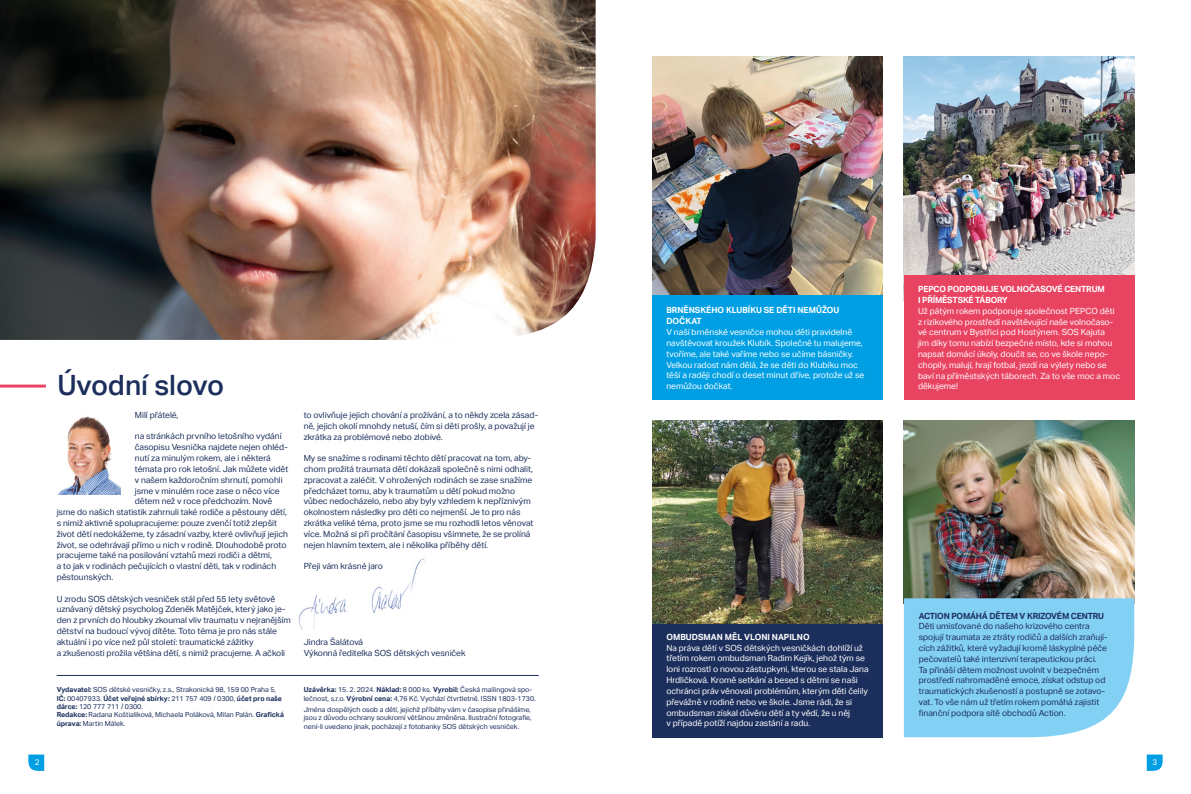
<style>
.page{position:relative;width:1191px;height:794px;background:#fff}
.page>*{position:absolute;margin:0;border:0;box-sizing:border-box;transform-origin:0 0}
.t1{font:500 28px "Aktiv Grotesk";color:#1c2f5c}
.t2{font:8.5px/10.8px "Aktiv Grotesk";color:#1c2f5c}
.t3{font:8.5px/10.8px "Aktiv Grotesk";color:#fff}
.t4{font:700 8.5px/10.8px "Aktiv Grotesk";letter-spacing:-.01em;color:#fff}
.t5{font:700 8.5px "Aktiv Grotesk";letter-spacing:-.02em;color:#1c2f5c}
.t6{font:8px "Aktiv Grotesk";color:#fff}
.t7{font:7px/8.4px "Aktiv Grotesk";color:#1c2f5c}
.s1{font-weight:700}
</style>
<div class="page">
<img style="left:652px;top:421px;width:230px;height:203px">
<img style="left:298px;top:558px;width:127px;height:71px">
<hr style="left:0;top:384px;width:46px;height:3px;background:#e94362">
<svg style="left:28px;top:754px;width:16px;height:17px"></svg>
<hr style="left:57px;top:675px;width:482px;height:1px;background:#1c2f5c">
<img style="left:0;top:0;width:595px;height:340px">
<img style="left:58px;top:416px;width:63px;height:78px">
<svg style="left:1146px;top:754px;width:16px;height:17px"></svg>
<img style="left:652px;top:57px;width:230px;height:238px">
<img style="left:904px;top:421px;width:230px;height:177px">
<img style="left:904px;top:57px;width:230px;height:218px">
<div style="left:904px;top:598px;width:230px;height:139px;background:#83d0f5"></div>
<div style="left:652px;top:295px;width:230px;height:104px;background:#009fe3"></div>
<div style="left:652px;top:624px;width:230px;height:113px;background:#1c2f5c"></div>
<div style="left:904px;top:275px;width:230px;height:124px;background:#e94362"></div>
<h1 class="t1" style="left:57px;top:368px;width:168px">Úvodní slovo</h1>
<p class="t2" style="left:135px;top:409px;width:45px">Milí přátelé,</p>
<p class="t2" style="left:135px;top:431px;width:148px">na stránkách prvního letošního vydání</p>
<p class="t2" style="left:135px;top:442px;width:154px">časopisu Vesnička najdete nejen ohléd-</p>
<p class="t2" style="left:135px;top:453px;width:137px">nutí za minulým rokem, ale i některá</p>
<p class="t2" style="left:135px;top:463px;width:155px">témata pro rok letošní. Jak můžete vidět</p>
<p class="t2" style="left:135px;top:474px;width:149px">v našem každoročním shrnutí, pomohli</p>
<p class="t2" style="left:135px;top:485px;width:146px">jsme v minulém roce zase o něco více</p>
<p class="t2" style="left:135px;top:496px;width:139px">dětem než v roce předchozím. Nově</p>
<p class="t2" style="left:57px;top:507px;width:232px">jsme do našich statistik zahrnuli také rodiče a pěstouny dětí,</p>
<p class="t2" style="left:57px;top:517px;width:222px">s nimiž aktivně spolupracujeme: pouze zvenčí totiž zlepšit</p>
<p class="t2" style="left:57px;top:528px;width:233px">život dětí nedokážeme, ty zásadní vazby, které ovlivňují jejich</p>
<p class="t2" style="left:57px;top:539px;width:231px">život, se odehrávají přímo u nich v rodině. Dlouhodobě proto</p>
<p class="t2" style="left:57px;top:550px;width:217px">pracujeme také na posilování vztahů mezi rodiči a dětmi,</p>
<p class="t2" style="left:57px;top:561px;width:221px">a to jak v rodinách pečujících o vlastní děti, tak v rodinách</p>
<p class="t2" style="left:57px;top:571px;width:58px">pěstounských.</p>
<p class="t2" style="left:57px;top:593px;width:236px">U zrodu SOS dětských vesniček stál před 55 lety světově uznávaný dětský psycholog Zdeněk Matějček, který jako je&shy;den z prvních do hloubky zkoumal vliv traumatu v nejranějším dětství na budoucí vývoj dítěte. Toto téma je pro nás stále aktuální i po více než půl století: traumatické zážitky<br>a zkušenosti prožila většina dětí, s nimiž pracujeme. A ačkoli</p>
<p class="t2" style="left:304px;top:409px;width:236px">to ovlivňuje jejich chování a prožívání, a to někdy zcela zásad&shy;ně, jejich okolí mnohdy netuší, čím si děti prošly, a považují je zkrátka za problémové nebo zlobivé.</p>
<p class="t2" style="left:304px;top:453px;width:231px">My se snažíme s rodinami těchto dětí pracovat na tom, aby&shy;chom prožitá traumata dětí dokázali společně s nimi odhalit, zpracovat a zaléčit. V ohrožených rodinách se zase snažíme předcházet tomu, aby k traumatům u dětí pokud možno vůbec nedocházelo, nebo aby byly vzhledem k nepříznivým okolnostem následky pro děti co nejmenší. Je to pro nás zkrátka veliké téma, proto jsme se mu rozhodli letos věnovat více. Možná si při pročítání časopisu všimnete, že se prolíná nejen hlavním textem, ale i několika příběhy dětí.</p>
<p class="t2" style="left:304px;top:561px;width:81px">Přeji vám krásné jaro</p>
<p class="t2" style="left:304px;top:636px;width:163px">Jindra Šalátová<br>Výkonná ředitelka SOS dětských vesniček</p>
<p class="t7" style="left:57px;top:685px;width:229px"><span class="s1">Vydavatel:</span> SOS dětské vesničky, z.s., Strakonická 98, 159 00 Praha 5, <span class="s1">IČ:</span> 00407933. <span class="s1">Účet veřejné sbírky:</span> 211 757 409 / 0300, <span class="s1">účet pro naše dárce:</span> 120 777 711 / 0300.<br><span class="s1">Redakce:</span> Radana Koštialiková, Michaela Poláková, Milan Palán. <span class="s1">Grafická úprava:</span> Martin Málek.</p>
<p class="t7" style="left:304px;top:685px;width:233px"><span class="s1">Uzávěrka:</span> 15. 2. 2024. <span class="s1">Náklad:</span> 8 000 ks. <span class="s1">Vyrobil:</span> Česká mailingová spo&shy;lečnost, s.r.o. <span class="s1">Výrobní cena:</span> 4,76 Kč. Vychází čtvrtletně. ISSN 1803-1730.</p>
<p class="t7" style="left:304px;top:705px;width:229px">Jména dospělých osob a dětí, jejichž příběhy vám v časopise přinášíme, jsou z důvodu ochrany soukromí většinou změněna. Ilustrační fotografie, není-li uvedeno jinak, pocházejí z fotobanky SOS dětských vesniček.</p>
<p class="t4" style="left:666px;top:305px;width:174px">BRNĚNSKÉHO KLUBÍKU SE DĚTI NEMŮŽOU<br>DOČKAT</p>
<p class="t3" style="left:666px;top:327px;width:199px">V naší brněnské vesničce mohou děti pravidelně navštěvovat kroužek Klubík. Společně tu malujeme, tvoříme, ale také vaříme nebo se učíme básničky.<br>Velkou radost nám dělá, že se děti do Klubíku moc těší a raději chodí o deset minut dříve, protože už se nemůžou dočkat.</p>
<p class="t4" style="left:918px;top:284px;width:188px">PEPCO PODPORUJE VOLNOČASOVÉ CENTRUM<br>I PŘÍMĚSTSKÉ TÁBORY</p>
<p class="t3" style="left:918px;top:305px;width:203px">Už pátým rokem podporuje společnost PEPCO děti z rizikového prostředí navštěvující naše volnočaso&shy;vé centrum v Bystřici pod Hostýnem. SOS Kajuta<br>jim díky tomu nabízí bezpečné místo, kde si mohou napsat domácí úkoly, doučit se, co ve škole nepo&shy;chopily, malují, hrají fotbal, jezdí na výlety nebo se baví na příměstských táborech. Za to vše moc a moc děkujeme!</p>
<p class="t4" style="left:666px;top:631px;width:145px">OMBUDSMAN MĚL VLONI NAPILNO</p>
<p class="t3" style="left:666px;top:642px;width:204px">Na práva dětí v SOS dětských vesničkách dohlíží už třetím rokem ombudsman Radim Kejík, jehož tým se loni rozrostl o novou zástupkyni, kterou se stala Jana Hrdličková. Kromě setkání a besed s dětmi se naši ochránci práv věnovali problémům, kterým děti čelily převážně v rodině nebo ve škole. Jsme rádi, že si ombudsman získal důvěru dětí a ty vědí, že u něj<br>v případě potíží najdou zastání a radu.</p>
<p class="t5" style="left:918px;top:611px;width:187px">ACTION POMÁHÁ DĚTEM V KRIZOVÉM CENTRU</p>
<p class="t2" style="left:918px;top:621px;width:190px">Děti umisťované do našeho krizového centra spojují traumata ze ztráty rodičů a dalších zraňují&shy;cích zážitků, které vyžadují kromě láskyplné péče pečovatelů také intenzivní terapeutickou práci.<br>Ta přináší dětem možnost uvolnit v bezpečném prostředí nahromaděné emoce, získat odstup od traumatických zkušeností a postupně se zotavo&shy;vat. To vše nám už třetím rokem pomáhá zajistit finanční podpora sítě obchodů Action.</p>
<p class="t6" style="left:35px;top:757px;width:6px">2</p>
<p class="t6" style="left:1152px;top:757px;width:6px">3</p>
</div>
